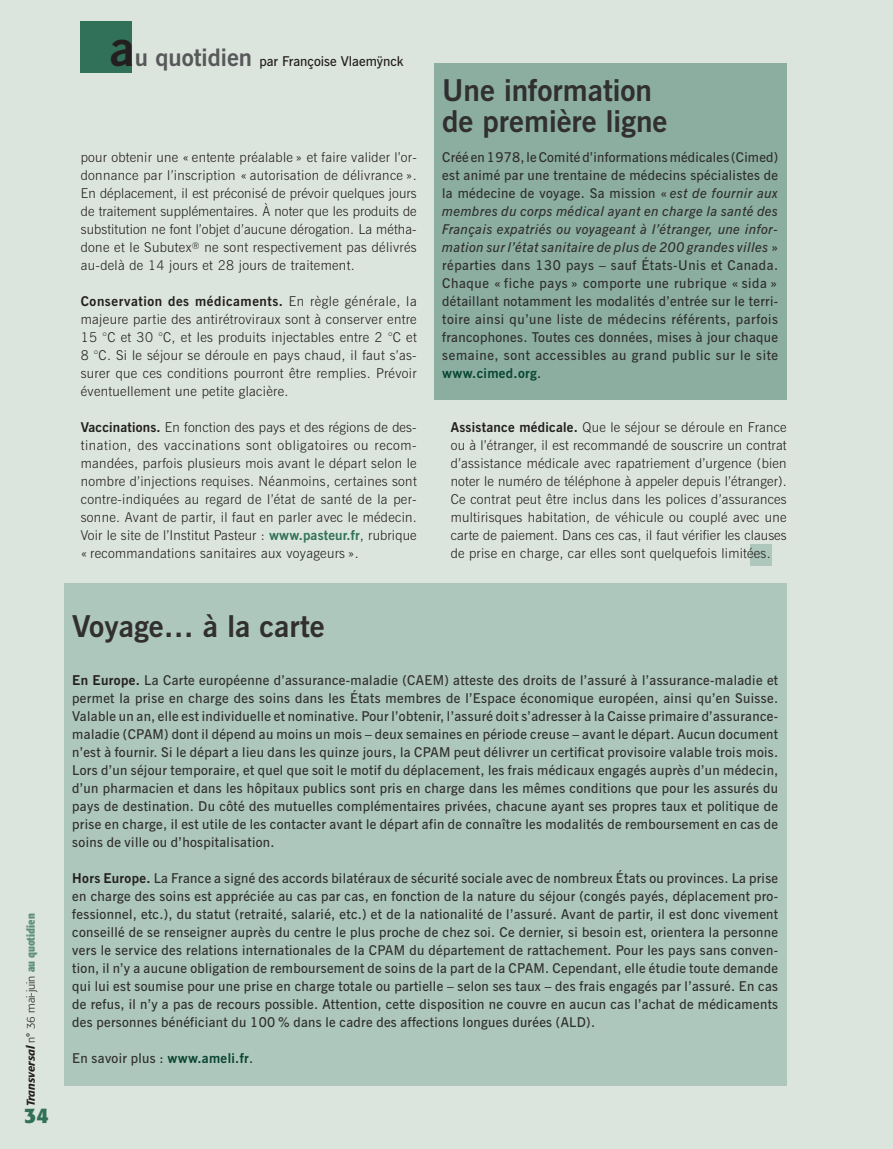
<style>
.page{position:relative;width:893px;height:1149px;background:#fff}
.page>*{position:absolute;margin:0;border:0;box-sizing:border-box;transform-origin:0 0}
.t1{font:700 30px/31.5px "News Gothic BT";color:#312f30}
.t2{font:700 21px "Formata";color:#327159}
.t3{font:600 13.5px/18px "News Gothic BT";letter-spacing:.025em;color:#312f30;text-align:justify}
.t4{font:300 13.5px/18px "News Gothic BT";letter-spacing:.025em;color:#231f20;text-align:justify}
.t5{font:600 13.5px "News Gothic BT";color:#231f20}
.t6{font:300 11.25px "Formata";color:#231f20}
.s1{font-weight:500;font-style:italic}
.s2{font-weight:700;font-stretch:condensed;color:#619080}
.s3{font-weight:700;font-size:49.5px}
.s4{font-weight:700;font-size:24px;color:#57585a}
.s5{font-style:italic}
.s6{font-weight:700;color:#0a4633}
.s7{font-weight:700}
.s8{font-weight:700;color:#327159}
.s9{font-weight:700;color:#231f20}
</style>
<div class="page">
<div style="left:0;top:0;width:893px;height:1148px;background:#dce5dd"></div>
<div style="left:81px;top:21px;width:51px;height:51px;background:#327159"></div>
<div style="left:64px;top:583px;width:723px;height:501px;background:#adc7bc"></div>
<div style="left:434px;top:64px;width:353px;height:336px;background:#8baea1"></div>
<div style="left:751px;top:544px;width:21px;height:21px;background:#adc7bc"></div>
<p class="t6" style="left:26px;top:1106px;width:194px;rotate:-90deg"><span class="s1">Transversal</span> n° 36 mai-juin <span class="s2">au quotidien</span></p>
<h2 class="t2" style="left:24px;top:1106px;width:26px">34</h2>
<p class="t5" style="left:110px;top:56px;width:296px"><span class="s3">a</span><span class="s4">u quotidien</span> par Françoise Vlaemÿnck</p>
<h1 class="t1" style="left:442px;top:77px;width:227px">Une information de première ligne</h1>
<p class="t3" style="left:442px;top:149px;width:337px">Créé en1978,leComité d’informations médicales (Cimed) est animé par une trentaine de médecins spécialistes de la médecine de voyage. Sa mission « <span class="s5">est de fournir aux membres du corps médical ayant en charge la santé des Français expatriés ou voyageant à l’étranger, une infor&shy;mation sur l’état sanitaire de plus de 200 grandes villes</span> » réparties dans 130 pays – sauf États-Unis et Canada.<br>Chaque « fiche pays » comporte une rubrique « sida » détaillant notamment les modalités d’entrée sur le terri&shy;toire ainsi qu’une liste de médecins référents, parfois francophones. Toutes ces données, mises à jour chaque semaine, sont accessibles au grand public sur le site <span class="s6">www.cimed.org</span>.</p>
<p class="t4" style="left:81px;top:149px;width:338px">pour obtenir une « entente préalable » et faire valider l’or&shy;donnance par l’inscription « autorisation de délivrance ».<br>En déplacement, il est préconisé de prévoir quelques jours de traitement supplémentaires. À noter que les produits de substitution ne font l’objet d’aucune dérogation. La métha&shy;done et le Subutex<sup>®</sup> ne sont respectivement pas délivrés au-delà de 14 jours et 28 jours de traitement.</p>
<p class="t4" style="left:81px;top:293px;width:337px"><span class="s7">Conservation des médicaments.</span> En règle générale, la majeure partie des antirétroviraux sont à conserver entre 15 °C et 30 °C, et les produits injectables entre 2 °C et 8 °C. Si le séjour se déroule en pays chaud, il faut s’as&shy;surer que ces conditions pourront être remplies. Prévoir éventuellement une petite glacière.</p>
<p class="t4" style="left:81px;top:419px;width:337px"><span class="s7">Vaccinations.</span> En fonction des pays et des régions de des&shy;tination, des vaccinations sont obligatoires ou recom&shy;mandées, parfois plusieurs mois avant le départ selon le nombre d’injections requises. Néanmoins, certaines sont contre-indiquées au regard de l’état de santé de la per&shy;sonne. Avant de partir, il faut en parler avec le médecin.<br>Voir le site de l’Institut Pasteur : <span class="s8">www.pasteur.fr</span>, rubrique « recommandations sanitaires aux voyageurs ».</p>
<p class="t4" style="left:451px;top:419px;width:337px"><span class="s7">Assistance médicale.</span> Que le séjour se déroule en France ou à l’étranger, il est recommandé de souscrire un contrat d’assistance médicale avec rapatriement d’urgence (bien noter le numéro de téléphone à appeler depuis l’étranger).<br>Ce contrat peut être inclus dans les polices d’assurances multirisques habitation, de véhicule ou couplé avec une carte de paiement. Dans ces cas, il faut vérifier les clauses de prise en charge, car elles sont quelquefois limitées.</p>
<h1 class="t1" style="left:72px;top:613px;width:254px">Voyage… à la carte</h1>
<p class="t3" style="left:72px;top:671px;width:707px"><span class="s9">En Europe.</span> La Carte européenne d’assurance-maladie (CAEM) atteste des droits de l’assuré à l’assurance-maladie et permet la prise en charge des soins dans les États membres de l’Espace économique européen, ainsi qu’en Suisse.<br>Valable un an, elle est individuelle et nominative. Pour l’obtenir, l’assuré doit s’adresser à la Caisse primaire d’assurance&shy;maladie (CPAM) dont il dépend au moins un mois – deux semaines en période creuse – avant le départ. Aucun document n’est à fournir. Si le départ a lieu dans les quinze jours, la CPAM peut délivrer un certificat provisoire valable trois mois.<br>Lors d’un séjour temporaire, et quel que soit le motif du déplacement, les frais médicaux engagés auprès d’un médecin, d’un pharmacien et dans les hôpitaux publics sont pris en charge dans les mêmes conditions que pour les assurés du pays de destination. Du côté des mutuelles complémentaires privées, chacune ayant ses propres taux et politique de prise en charge, il est utile de les contacter avant le départ afin de connaître les modalités de remboursement en cas de soins de ville ou d’hospitalisation.</p>
<p class="t3" style="left:72px;top:869px;width:707px"><span class="s9">Hors Europe.</span> La France a signé des accords bilatéraux de sécurité sociale avec de nombreux États ou provinces. La prise en charge des soins est appréciée au cas par cas, en fonction de la nature du séjour (congés payés, déplacement pro&shy;fessionnel, etc.), du statut (retraité, salarié, etc.) et de la nationalité de l’assuré. Avant de partir, il est donc vivement conseillé de se renseigner auprès du centre le plus proche de chez soi. Ce dernier, si besoin est, orientera la personne vers le service des relations internationales de la CPAM du département de rattachement. Pour les pays sans conven&shy;tion, il n’y a aucune obligation de remboursement de soins de la part de la CPAM. Cependant, elle étudie toute demande qui lui est soumise pour une prise en charge totale ou partielle – selon ses taux – des frais engagés par l’assuré. En cas de refus, il n’y a pas de recours possible. Attention, cette disposition ne couvre en aucun cas l’achat de médicaments des personnes bénéficiant du 100 % dans le cadre des affections longues durées (ALD).</p>
<p class="t3" style="left:72px;top:1049px;width:182px">En savoir plus : <span class="s6">www.ameli.fr</span>.</p>
</div>
